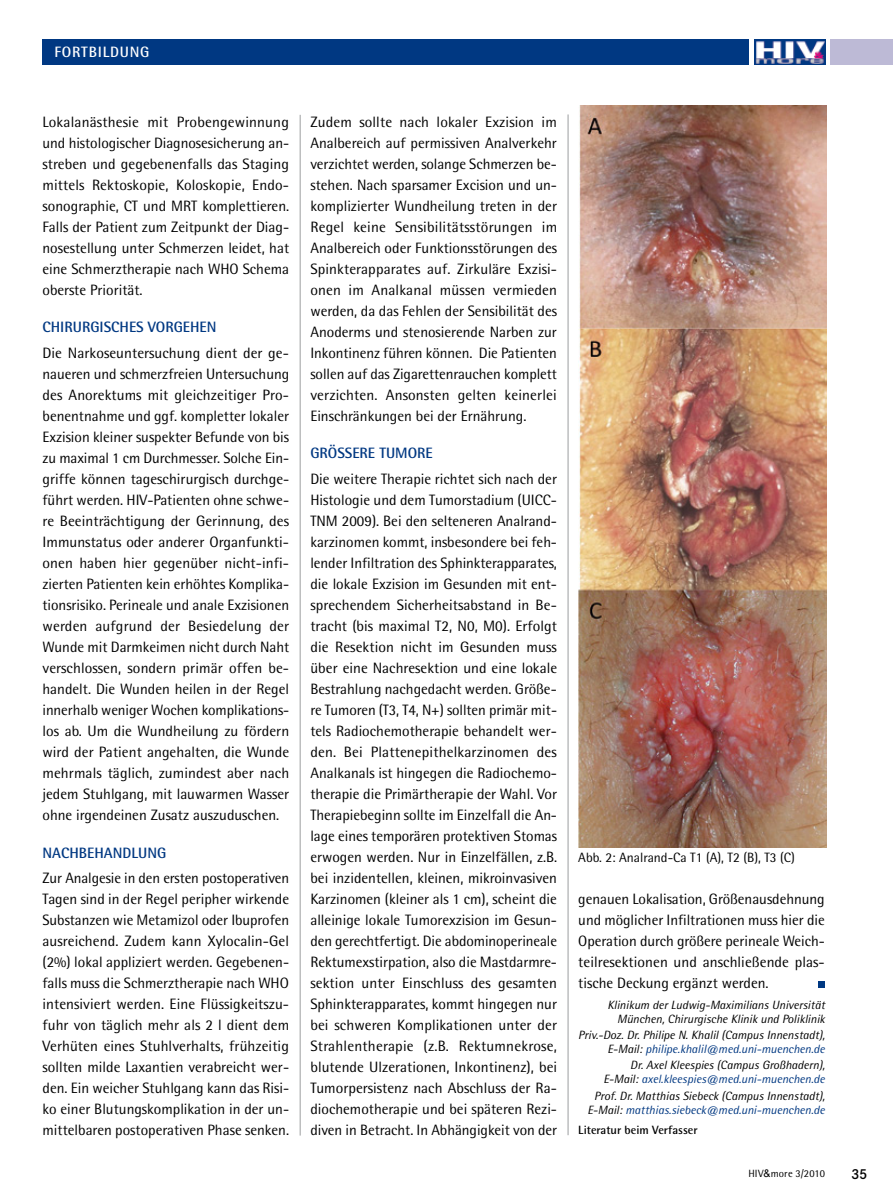
<style>
.page{position:relative;width:893px;height:1191px;background:#fff}
.page>*{position:absolute;margin:0;border:0;box-sizing:border-box;transform-origin:0 0}
.t1{font:15px/21px "Rotis Semi Sans Std";color:#000;text-align:justify}
.t2{font:700 15px "Rotis Semi Sans Std";color:#003882}
.t3{font:700 15px "Rotis Semi Sans Std";letter-spacing:.05em;color:#fff}
.t4{font:600 15px "Corporate S";color:#000}
.t5{font:13.5px "Rotis Semi Sans Std";color:#000}
.t6{font:italic 12px/14.1px "Rotis Semi Sans Std";color:#000;text-align:right}
.t7{font:700 12px "Rotis Semi Sans Std";color:#000}
.t8{font:10.5px "Rotis Semi Sans Std";letter-spacing:.015em;color:#000}
.s1{color:#003882}
.s2{font-family:"Arial"}
</style>
<div class="page">
<div style="left:831px;top:39px;width:62px;height:25px;background:#bdbad6"></div>
<div style="left:43px;top:39px;width:706px;height:25px;background:#003882"></div>
<img style="left:755px;top:40px;width:70px;height:24px">
<hr style="left:300px;top:115px;width:1px;height:1020px;background:#9c9e9f">
<img style="left:578px;top:106px;width:248px;height:742px">
<hr style="left:568px;top:114px;width:1px;height:1021px;background:#9c9e9f">
<div style="left:818px;top:981px;width:7px;height:7px;background:#003882"></div>
<p class="t3" style="left:55px;top:42px;width:96px">FORTBILDUNG</p>
<p class="t1" style="left:43px;top:111px;width:248px">Lokalanästhesie mit Probengewinnung und histologischer Diagnosesicherung an&shy;streben und gegebenenfalls das Staging mittels Rektoskopie, Koloskopie, Endo&shy;sonographie, CT und MRT komplettieren.<br>Falls der Patient zum Zeitpunkt der Diag&shy;nosestellung unter Schmerzen leidet, hat eine Schmerztherapie nach WHO Schema oberste Priorität.</p>
<p class="t2" style="left:43px;top:318px;width:176px">CHIRURGISCHES VORGEHEN</p>
<p class="t1" style="left:43px;top:342px;width:248px">Die Narkoseuntersuchung dient der ge&shy;naueren und schmerzfreien Untersuchung des Anorektums mit gleichzeitiger Pro&shy;benentnahme und ggf. kompletter lokaler Exzision kleiner suspekter Befunde von bis zu maximal 1 cm Durchmesser. Solche Ein&shy;griffe können tageschirurgisch durchge&shy;führt werden. HIV-Patienten ohne schwe&shy;re Beeinträchtigung der Gerinnung, des Immunstatus oder anderer Organfunkti&shy;onen haben hier gegenüber nicht-infi&shy;zierten Patienten kein erhöhtes Komplika&shy;tionsrisiko. Perineale und anale Exzisionen werden aufgrund der Besiedelung der Wunde mit Darmkeimen nicht durch Naht verschlossen, sondern primär offen be&shy;handelt. Die Wunden heilen in der Regel innerhalb weniger Wochen komplikations&shy;los ab. Um die Wundheilung zu fördern wird der Patient angehalten, die Wunde mehrmals täglich, zumindest aber nach jedem Stuhlgang, mit lauwarmen Wasser ohne irgendeinen Zusatz auszuduschen.</p>
<p class="t2" style="left:43px;top:843px;width:125px">NACHBEHANDLUNG</p>
<p class="t1" style="left:43px;top:867px;width:248px">Zur Analgesie in den ersten postoperativen Tagen sind in der Regel peripher wirkende Substanzen wie Metamizol oder Ibuprofen ausreichend. Zudem kann Xylocalin-Gel (2%) lokal appliziert werden. Gegebenen&shy;falls muss die Schmerztherapie nach WHO intensiviert werden. Eine Flüssigkeitszu&shy;fuhr von täglich mehr als 2 l dient dem Verhüten eines Stuhlverhalts, frühzeitig sollten milde Laxantien verabreicht wer&shy;den. Ein weicher Stuhlgang kann das Risi&shy;ko einer Blutungskomplikation in der un&shy;mittelbaren postoperativen Phase senken.</p>
<p class="t1" style="left:310px;top:111px;width:248px">Zudem sollte nach lokaler Exzision im Analbereich auf permissiven Analverkehr verzichtet werden, solange Schmerzen be&shy;stehen. Nach sparsamer Excision und un&shy;komplizierter Wundheilung treten in der Regel keine Sensibilitätsstörungen im Analbereich oder Funktionsstörungen des Spinkterapparates auf. Zirkuläre Exzisi&shy;onen im Analkanal müssen vermieden werden, da das Fehlen der Sensibilität des Anoderms und stenosierende Narben zur Inkontinenz führen können. Die Patienten sollen auf das Zigarettenrauchen komplett verzichten. Ansonsten gelten keinerlei Einschränkungen bei der Ernährung.</p>
<p class="t2" style="left:310px;top:444px;width:124px">GRÖSSERE TUMORE</p>
<p class="t1" style="left:310px;top:468px;width:248px">Die weitere Therapie richtet sich nach der Histologie und dem Tumorstadium (UICC-TNM 2009). Bei den selteneren Analrand&shy;karzinomen kommt, insbesondere bei feh&shy;lender Infiltration des Sphinkterapparates, die lokale Exzision im Gesunden mit ent&shy;sprechendem Sicherheitsabstand in Be&shy;tracht (bis maximal T2, N0, M0). Erfolgt die Resektion nicht im Gesunden muss über eine Nachresektion und eine lokale Bestrahlung nachgedacht werden. Größe&shy;re Tumoren (T3, T4, N+) sollten primär mit&shy;tels Radiochemotherapie behandelt wer&shy;den. Bei Plattenepithelkarzinomen des Analkanals ist hingegen die Radiochemo&shy;therapie die Primärtherapie der Wahl. Vor Therapiebeginn sollte im Einzelfall die An&shy;lage eines temporären protektiven Stomas erwogen werden. Nur in Einzelfällen, z.B. bei inzidentellen, kleinen, mikroinvasiven Karzinomen (kleiner als 1 cm), scheint die alleinige lokale Tumorexzision im Gesun&shy;den gerechtfertigt. Die abdominoperineale Rektumexstirpation, also die Mastdarmre&shy;sektion unter Einschluss des gesamten Sphinkterapparates, kommt hingegen nur bei schweren Komplikationen unter der Strahlentherapie (z.B. Rektumnekrose, blutende Ulzerationen, Inkontinenz), bei Tumorpersistenz nach Abschluss der Ra&shy;diochemotherapie und bei späteren Rezi&shy;diven in Betracht. In Abhängigkeit von der</p>
<p class="t5" style="left:578px;top:849px;width:218px">Abb. 2: Analrand-Ca T1 (A), T2 (B), T3 (C)</p>
<p class="t1" style="left:578px;top:888px;width:248px">genauen Lokalisation, Größenausdehnung und möglicher Infiltrationen muss hier die Operation durch größere perineale Weich&shy;teilresektionen und anschließende plas&shy;tische Deckung ergänzt werden.</p>
<p class="t6" style="left:607px;top:997px;width:219px">Klinikum der Ludwig-Maximilians Universität<br>München, Chirurgische Klinik und Poliklinik</p>
<p class="t6" style="left:578px;top:1027px;width:248px">Priv.-Doz. Dr. Philipe N. Khalil (Campus Innenstadt),<br>E-Mail: <span class="s1">philipe.khalil@med.uni-muenchen.de</span></p>
<p class="t6" style="left:603px;top:1058px;width:223px">Dr. Axel Kleespies (Campus Großhadern),<br>E-Mail: <span class="s1">axel.kleespies@med.uni-muenchen.de</span></p>
<p class="t6" style="left:587px;top:1088px;width:239px;text-align:center">Prof. Dr. Matthias Siebeck (Campus Innenstadt),<br>E-Mail: <span class="s1">matthias.siebeck@med.uni-muenchen.de</span></p>
<p class="t7" style="left:578px;top:1122px;width:121px">LITERATUR BEIM VERFASSER</p>
<p class="t8" style="left:748px;top:1167px;width:78px">HIV<span class="s2">&amp;</span>more 3/2010</p>
<p class="t4" style="left:851px;top:1165px;width:18px">35</p>
</div>
